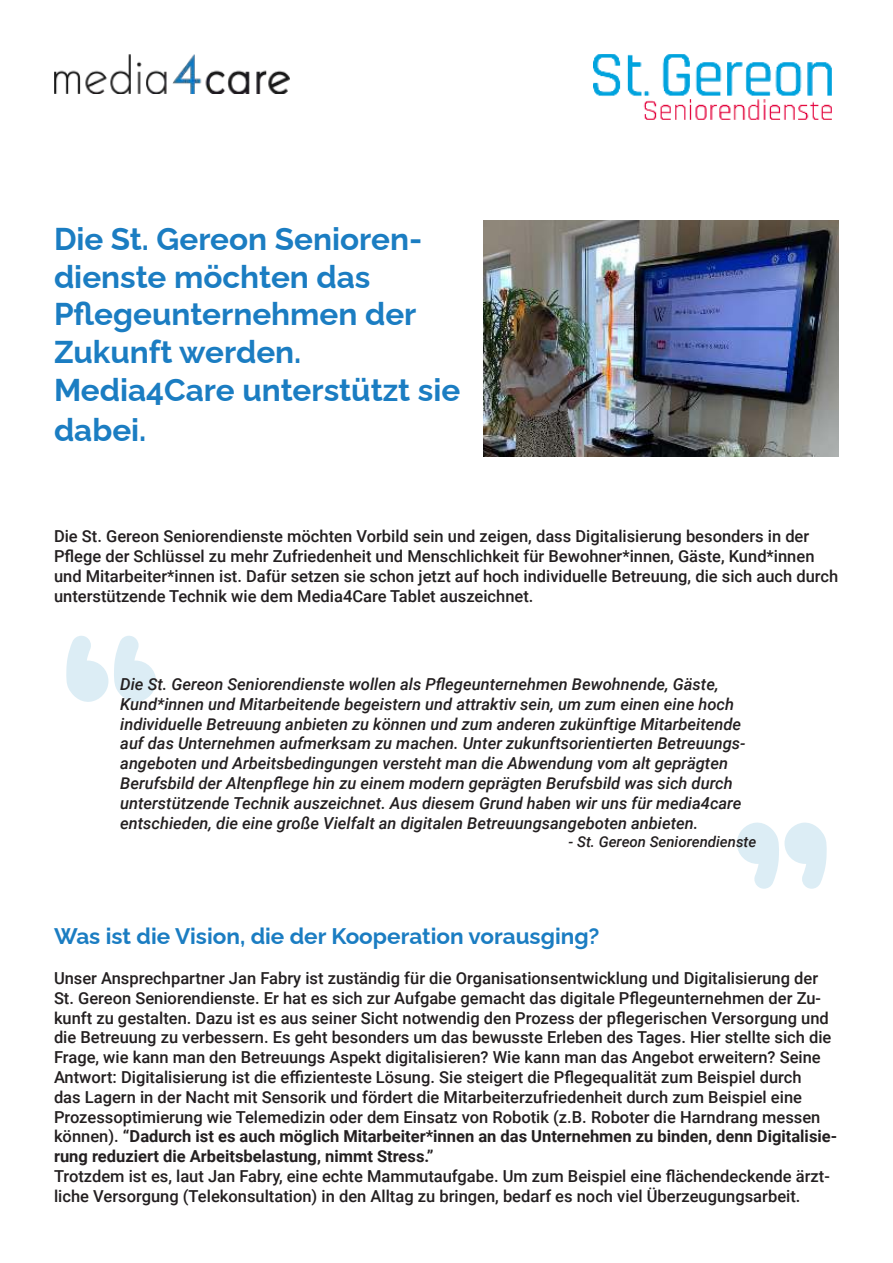
<style>
.page{position:relative;width:893px;height:1263px;background:#fff}
.page>*{position:absolute;margin:0;border:0;box-sizing:border-box;transform-origin:0 0}
.t1{font:700 31.5px/38.1px "Raleway";color:#1b7dc2}
.t2{font:700 22.5px "Raleway";color:#1b7dc2}
.t3{font:500 16.5px/19.8px "Roboto";color:#231f20}
.t4{font:italic 500 16.5px/19.8px "Roboto";color:#231f20}
.t5{font:italic 500 15px "Roboto";color:#231f20}
.s1{font-weight:700}
</style>
<div class="page">
<svg style="left:114px;top:636px;width:42px;height:66px"></svg>
<svg style="left:66px;top:636px;width:42px;height:66px"></svg>
<svg style="left:737px;top:822px;width:90px;height:67px"></svg>
<img style="left:484px;top:220px;width:355px;height:236px">
<img style="left:594px;top:54px;width:238px;height:66px">
<img style="left:54px;top:54px;width:235px;height:40px">
<h1 class="t1" style="left:54px;top:220px;width:408px">Die St. Gereon Senioren&shy;dienste möchten das<br>Pflegeunternehmen der<br>Zukunft werden.<br>Media4Care unterstützt sie dabei.</h1>
<p class="t3" style="left:54px;top:528px;width:786px">Die St. Gereon Seniorendienste möchten Vorbild sein und zeigen, dass Digitalisierung besonders in der Pflege der Schlüssel zu mehr Zufriedenheit und Menschlichkeit für Bewohner*innen, Gäste, Kund*innen und Mitarbeiter*innen ist. Dafür setzen sie schon jetzt auf hoch individuelle Betreuung, die sich auch durch unterstützende Technik wie dem Media4Care Tablet auszeichnet.</p>
<p class="t4" style="left:120px;top:673px;width:627px">Die St. Gereon Seniorendienste wollen als Pflegeunternehmen Bewohnende, Gäste, Kund*innen und Mitarbeitende begeistern und attraktiv sein, um zum einen eine hoch individuelle Betreuung anbieten zu können und zum anderen zukünftige Mitarbeitende auf das Unternehmen aufmerksam zu machen. Unter zukunftsorientierten Betreuungs&shy;angeboten und Arbeitsbedingungen versteht man die Abwendung vom alt geprägten Berufsbild der Altenpflege hin zu einem modern geprägten Berufsbild was sich durch unterstützende Technik auszeichnet. Aus diesem Grund haben wir uns für media4care entschieden, die eine große Vielfalt an digitalen Betreuungsangeboten anbieten.</p>
<p class="t5" style="left:569px;top:832px;width:189px">- St. Gereon Seniorendienste</p>
<h2 class="t2" style="left:54px;top:918px;width:547px">Was ist die Vision, die der Kooperation vorausging?</h2>
<p class="t3" style="left:54px;top:967px;width:785px">Unser Ansprechpartner Jan Fabry ist zuständig für die Organisationsentwicklung und Digitalisierung der St. Gereon Seniorendienste. Er hat es sich zur Aufgabe gemacht das digitale Pflegeunternehmen der Zu&shy;kunft zu gestalten. Dazu ist es aus seiner Sicht notwendig den Prozess der pflegerischen Versorgung und die Betreuung zu verbessern. Es geht besonders um das bewusste Erleben des Tages. Hier stellte sich die Frage, wie kann man den Betreuungs Aspekt digitalisieren? Wie kann man das Angebot erweitern? Seine Antwort: Digitalisierung ist die effizienteste Lösung. Sie steigert die Pflegequalität zum Beispiel durch<br>das Lagern in der Nacht mit Sensorik und fördert die Mitarbeiterzufriedenheit durch zum Beispiel eine Prozessoptimierung wie Telemedizin oder dem Einsatz von Robotik (z.B. Roboter die Harndrang messen können). <span class="s1">“Dadurch ist es auch möglich Mitarbeiter*innen an das Unternehmen zu binden, denn Digitalisie&shy;rung reduziert die Arbeitsbelastung, nimmt Stress.”</span></p>
<p class="t3" style="left:54px;top:1165px;width:777px">Trotzdem ist es, laut Jan Fabry, eine echte Mammutaufgabe. Um zum Beispiel eine flächendeckende ärzt&shy;liche Versorgung (Telekonsultation) in den Alltag zu bringen, bedarf es noch viel Überzeugungsarbeit.</p>
</div>
